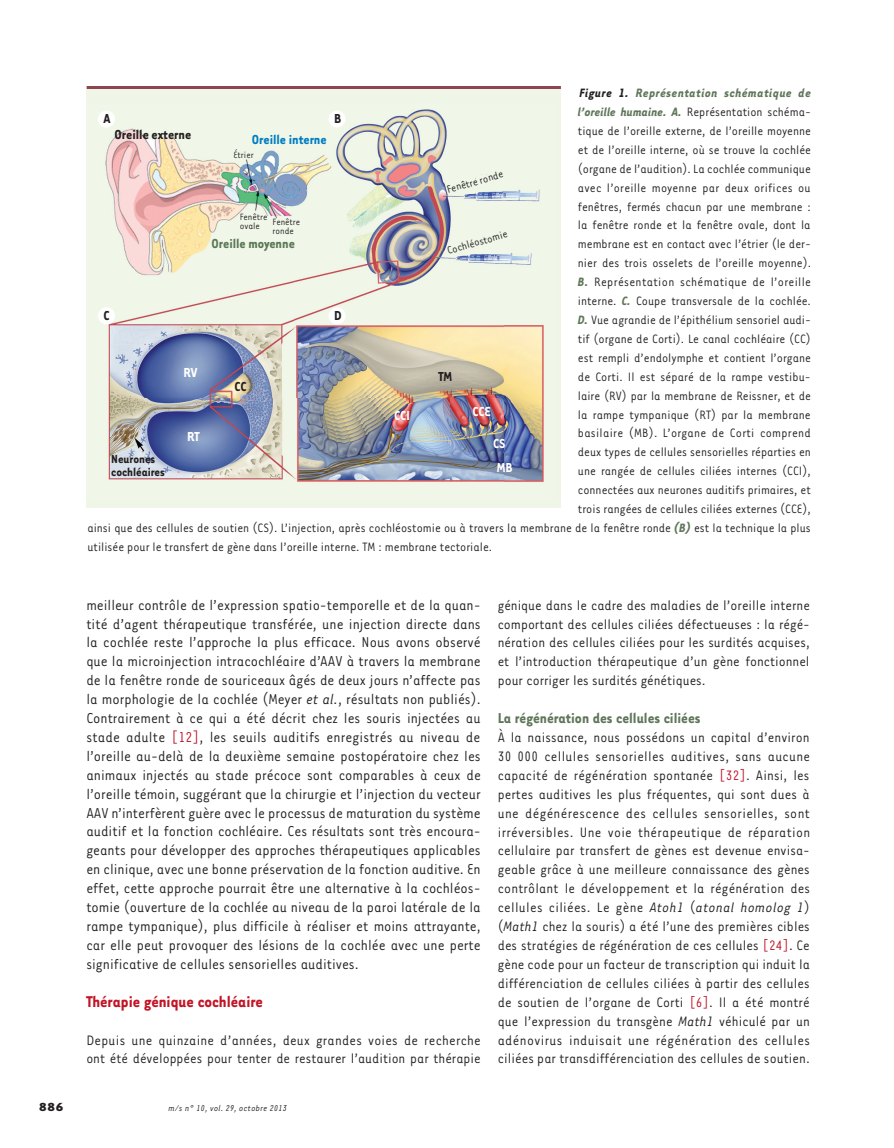
<style>
.page{position:relative;width:894px;height:1148px;background:#fff}
.page>*{position:absolute;margin:0;border:0;box-sizing:border-box;transform-origin:0 0}
.t1{font:700 18px "Tarzana Narrow";color:#c11527}
.t2{font:16.5px/18.9px "Tarzana Narrow";color:#231f20;text-align:justify}
.t3{font:700 16.5px "Tarzana Narrow";color:#5f7659}
.t4{font:15.75px/18.9px "Tarzana Narrow";color:#231f20;text-align:justify}
.t5{font:700 15px "Tarzana Narrow";color:#231f20}
.t6{font:700 15px "Tarzana Narrow";color:#007cc2}
.t7{font:700 15px "Tarzana Narrow";color:#5a7755}
.t8{font:700 15px/24.5px "Tarzana Narrow";color:#fff}
.t9{font:13.95px "Tarzana Narrow";color:#231f20}
.t10{font:13.95px "Tarzana Narrow";letter-spacing:.025em;color:#231f20}
.t11{font:13.95px "Tarzana Narrow";letter-spacing:.02em;color:#231f20}
.t12{font:italic 700 13.95px "Tarzana Narrow";letter-spacing:.035em;color:#5f7659}
.t13{font:700 13.5px/13.5px "Tarzana Narrow";color:#231f20}
.t14{font:700 13.5px "Tarzana Wide";color:#231f20}
.t15{font:12px "Tarzana Narrow";color:#231f20}
.t16{font:10.5px/9px "Tarzana Narrow";color:#231f20}
.t17{font:italic 9.75px "Tarzana Narrow";letter-spacing:.025em;color:#231f20}
.s1{color:#231f20}
.s2{font-weight:700;font-style:italic;color:#5f7659}
.s3{font-style:italic}
.s4{color:#c11527}
</style>
<div class="page">
<div style="left:87px;top:86px;width:473px;height:421px;background:#eff6e8"></div>
<img style="left:98px;top:109px;width:446px;height:373px">
<div style="left:98px;top:110px;width:17px;height:17px;background:#fff;border-radius:50%"></div>
<div style="left:328px;top:110px;width:17px;height:17px;background:#fff;border-radius:50%"></div>
<div style="left:98px;top:307px;width:17px;height:17px;background:#fff;border-radius:50%"></div>
<div style="left:328px;top:307px;width:17px;height:17px;background:#fff;border-radius:50%"></div>
<hr style="left:87px;top:86px;width:473px;height:3px;background:#8d454f">
<p class="t12" style="left:579px;top:84px;width:233px"><span class="s1">Figure 1.</span> Représentation schématique de</p>
<p class="t9" style="left:577px;top:103px;width:234px"><span class="s2">l’oreille humaine. A.</span> Représentation schéma-</p>
<p class="t9" style="left:577px;top:122px;width:234px">tique de l’oreille externe, de l’oreille moyenne</p>
<p class="t9" style="left:577px;top:141px;width:234px">et de l’oreille interne, où se trouve la cochlée</p>
<p class="t9" style="left:577px;top:160px;width:234px">(organe de l’audition). La cochlée communique</p>
<p class="t9" style="left:577px;top:179px;width:234px">avec l’oreille moyenne par deux orifices ou</p>
<p class="t9" style="left:577px;top:198px;width:234px">fenêtres, fermés chacun par une membrane :</p>
<p class="t9" style="left:577px;top:217px;width:234px">la fenêtre ronde et la fenêtre ovale, dont la</p>
<p class="t9" style="left:577px;top:236px;width:234px">membrane est en contact avec l’étrier (le der-</p>
<p class="t9" style="left:577px;top:255px;width:235px">nier des trois osselets de l’oreille moyenne).</p>
<p class="t10" style="left:577px;top:273px;width:235px"><span class="s2">B.</span> Représentation schématique de l’oreille</p>
<p class="t9" style="left:577px;top:292px;width:234px">interne. <span class="s2">C.</span> Coupe transversale de la cochlée.</p>
<p class="t9" style="left:577px;top:311px;width:234px"><span class="s2">D.</span> Vue agrandie de l’épithélium sensoriel audi-</p>
<p class="t9" style="left:577px;top:330px;width:234px">tif (organe de Corti). Le canal cochléaire (CC)</p>
<p class="t9" style="left:577px;top:349px;width:234px">est rempli d’endolymphe et contient l’organe</p>
<p class="t9" style="left:577px;top:368px;width:234px">de Corti. Il est séparé de la rampe vestibu-</p>
<p class="t9" style="left:577px;top:387px;width:234px">laire (RV) par la membrane de Reissner, et de</p>
<p class="t9" style="left:577px;top:406px;width:234px">la rampe tympanique (RT) par la membrane</p>
<p class="t11" style="left:577px;top:425px;width:234px">basilaire (MB). L’organe de Corti comprend</p>
<p class="t9" style="left:577px;top:444px;width:234px">deux types de cellules sensorielles réparties en</p>
<p class="t9" style="left:577px;top:462px;width:234px">une rangée de cellules ciliées internes (CCI),</p>
<p class="t9" style="left:577px;top:481px;width:234px">connectées aux neurones auditifs primaires, et</p>
<p class="t9" style="left:577px;top:500px;width:234px">trois rangées de cellules ciliées externes (CCE),</p>
<p class="t9" style="left:87px;top:519px;width:724px">ainsi que des cellules de soutien (CS). L’injection, après cochléostomie ou à travers la membrane de la fenêtre ronde <span class="s2">(B)</span> est la technique la plus</p>
<p class="t9" style="left:87px;top:538px;width:406px">utilisée pour le transfert de gène dans l’oreille interne. TM : membrane tectoriale.</p>
<p class="t5" style="left:103px;top:109px;width:9px">A</p>
<p class="t5" style="left:334px;top:109px;width:9px">B</p>
<p class="t5" style="left:114px;top:125px;width:78px">Oreille externe</p>
<p class="t6" style="left:252px;top:130px;width:76px">Oreille interne</p>
<p class="t16" style="left:233px;top:150px;width:22px">Étrier</p>
<p class="t15" style="left:445px;top:182px;width:60px;rotate:-16deg">Fenêtre ronde</p>
<p class="t15" style="left:445px;top:243px;width:64px;rotate:-16deg">Cochléostomie</p>
<p class="t16" style="left:239px;top:211px;width:29px">Fenêtre</p>
<p class="t16" style="left:272px;top:217px;width:29px;text-indent:-33px">ovale Fenêtre ronde</p>
<p class="t7" style="left:211px;top:234px;width:85px">Oreille moyenne</p>
<p class="t5" style="left:103px;top:306px;width:7px">C</p>
<p class="t5" style="left:334px;top:306px;width:9px">D</p>
<p class="t8" style="left:183px;top:360px;width:16px">RV</p>
<p class="t5" style="left:438px;top:366px;width:15px">TM</p>
<p class="t5" style="left:234px;top:377px;width:13px">CC</p>
<p class="t8" style="left:472px;top:399px;width:20px">CCE</p>
<p class="t8" style="left:394px;top:403px;width:18px">CCI</p>
<p class="t8" style="left:187px;top:423px;width:14px">RT</p>
<p class="t8" style="left:493px;top:430px;width:21px">CS<br>MB</p>
<p class="t13" style="left:111px;top:451px;width:55px">Neurones cochléaires</p>
<p class="t2" style="left:86px;top:594px;width:396px">meilleur contrôle de l’expression spatio-temporelle et de la quan&shy;tité d’agent thérapeutique transférée, une injection directe dans la cochlée reste l’approche la plus efficace. Nous avons observé que la microinjection intracochléaire d’AAV à travers la membrane de la fenêtre ronde de souriceaux âgés de deux jours n’affecte pas la morphologie de la cochlée (Meyer <span class="s3">et al.</span>, résultats non publiés).<br>Contrairement à ce qui a été décrit chez les souris injectées au stade adulte <span class="s4">[12]</span>, les seuils auditifs enregistrés au niveau de l’oreille au-delà de la deuxième semaine postopératoire chez les animaux injectés au stade précoce sont comparables à ceux de l’oreille témoin, suggérant que la chirurgie et l’injection du vecteur AAV n’interfèrent guère avec le processus de maturation du système auditif et la fonction cochléaire. Ces résultats sont très encoura&shy;geants pour développer des approches thérapeutiques applicables en clinique, avec une bonne préservation de la fonction auditive. En effet, cette approche pourrait être une alternative à la cochléos&shy;tomie (ouverture de la cochlée au niveau de la paroi latérale de la rampe tympanique), plus difficile à réaliser et moins attrayante, car elle peut provoquer des lésions de la cochlée avec une perte significative de cellules sensorielles auditives.</p>
<p class="t1" style="left:86px;top:990px;width:178px">thérapie génique cochléaire</p>
<p class="t4" style="left:86px;top:1029px;width:396px">Depuis une quinzaine d’années, deux grandes voies de recherche ont été développées pour tenter de restaurer l’audition par thérapie</p>
<p class="t14" style="left:39px;top:1098px;width:26px">886</p>
<p class="t17" style="left:168px;top:1101px;width:120px">m/s n° 10, vol. 29, octobre 2013</p>
<p class="t4" style="left:497px;top:594px;width:313px">génique dans le cadre des maladies de l’oreille interne comportant des cellules ciliées défectueuses : la régé&shy;nération des cellules ciliées pour les surdités acquises, et l’introduction thérapeutique d’un gène fonctionnel pour corriger les surdités génétiques.</p>
<p class="t3" style="left:497px;top:707px;width:204px">La régénération des cellules ciliées</p>
<p class="t4" style="left:497px;top:727px;width:314px">À la naissance, nous possédons un capital d’environ 30 000 cellules sensorielles auditives, sans aucune capacité de régénération spontanée <span class="s4">[32]</span>. Ainsi, les pertes auditives les plus fréquentes, qui sont dues à une dégénérescence des cellules sensorielles, sont irréversibles. Une voie thérapeutique de réparation cellulaire par transfert de gènes est devenue envisa&shy;geable grâce à une meilleure connaissance des gènes contrôlant le développement et la régénération des cellules ciliées. Le gène <span class="s3">Atoh1</span> (<span class="s3">atonal homolog 1</span>) (<span class="s3">Math1</span> chez la souris) a été l’une des premières cibles des stratégies de régénération de ces cellules <span class="s4">[24]</span>. Ce gène code pour un facteur de transcription qui induit la différenciation de cellules ciliées à partir des cellules de soutien de l’organe de Corti <span class="s4">[6]</span>. Il a été montré que l’expression du transgène <span class="s3">Math1</span> véhiculé par un adénovirus induisait une régénération des cellules ciliées par transdifférenciation des cellules de soutien.</p>
</div>
